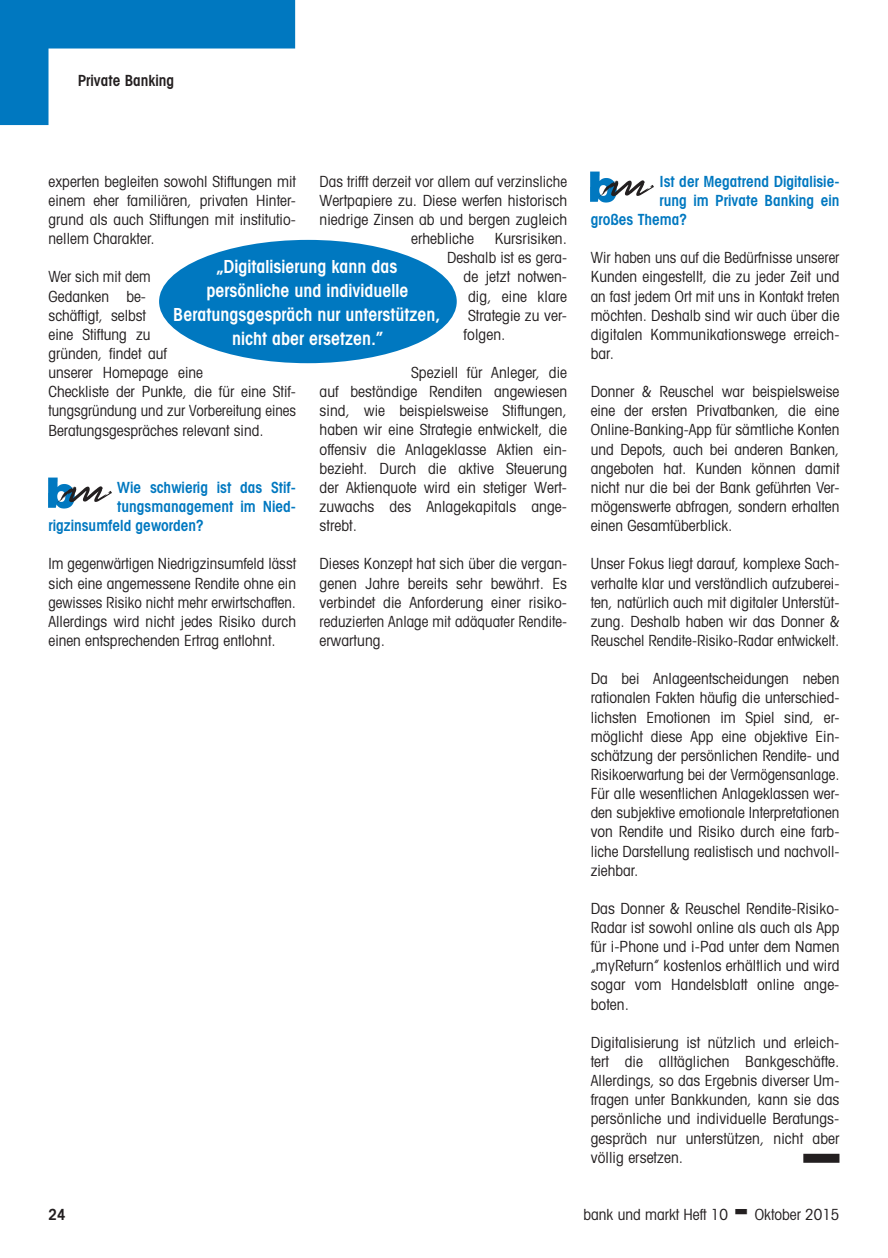
<style>
.page{position:relative;width:888px;height:1258px;background:#fff}
.page>*{position:absolute;margin:0;border:0;box-sizing:border-box;transform-origin:0 0}
.t1{font:600 condensed 18px/24px "Avant Garde";color:#fff;text-align:center}
.t2{font:condensed 15.3px/19.2px "Avant Garde";letter-spacing:.005em;color:#231f20;text-align:justify}
.t3{font:condensed 15.3px/19.2px "Avant Garde";letter-spacing:.005em;color:#231f20;scale:.96 1}
.t4{font:600 condensed 15.3px "Avant Garde";color:#0078c0}
.t5{font:600 condensed 15.3px "Avant Garde";color:#231f20}
</style>
<div class="page">
<img style="left:49px;top:477px;width:24px;height:32px">
<img style="left:56px;top:485px;width:56px;height:19px">
<div style="left:803px;top:1154px;width:36px;height:9px;background:#231f20"></div>
<img style="left:591px;top:171px;width:24px;height:31px">
<img style="left:598px;top:179px;width:56px;height:19px">
<div style="left:159px;top:240px;width:298px;height:123px;background:#0078c0;border-radius:50%"></div>
<svg style="left:0;top:0;width:295px;height:125px"></svg>
<p class="t5" style="left:78px;top:71px;width:98px">Private Banking</p>
<p class="t2" style="left:49px;top:171px;width:249px">experten begleiten sowohl Stiftungen mit einem eher familiären, privaten Hinter&shy;grund als auch Stiftungen mit institutio&shy;nellem Charakter.</p>
<p class="t3" style="left:49px;top:267px;width:259px">Wer sich mit dem<br>Gedanken be-<br>schäftigt, selbst<br>eine Stiftung zu<br>gründen, findet auf<br>unserer Homepage eine<br>Checkliste der Punkte, die für eine Stif&shy;tungsgründung und zur Vorbereitung eines<br>Beratungsgespräches relevant sind.</p>
<p class="t2" style="left:320px;top:171px;width:249px;text-align:center">Das trifft derzeit vor allem auf verzinsliche Wertpapiere zu. Diese werfen historisch niedrige Zinsen ab und bergen zugleich erhebliche</p>
<p class="t2" style="left:495px;top:229px;width:74px">Kursrisiken.</p>
<p class="t2" style="left:447px;top:248px;width:122px">Deshalb ist es gera-</p>
<p class="t2" style="left:464px;top:267px;width:105px">de jetzt notwen-</p>
<p class="t2" style="left:468px;top:286px;width:101px">dig, eine klare</p>
<p class="t2" style="left:468px;top:305px;width:101px">Strategie zu ver-</p>
<p class="t2" style="left:464px;top:324px;width:43px">folgen.</p>
<p class="t2" style="left:320px;top:363px;width:249px;text-indent:91px">Speziell für Anleger, die auf beständige Renditen angewiesen sind, wie beispielsweise Stiftungen, haben wir eine Strategie entwickelt, die offensiv die Anlageklasse Aktien ein&shy;bezieht. Durch die aktive Steuerung der Aktienquote wird ein stetiger Wert&shy;zuwachs des Anlagekapitals ange&shy;strebt.</p>
<p class="t2" style="left:320px;top:554px;width:249px">Dieses Konzept hat sich über die vergan&shy;genen Jahre bereits sehr bewährt. Es verbindet die Anforderung einer risiko&shy;reduzierten Anlage mit adäquater Rendite&shy;erwartung.</p>
<p class="t1" style="left:173px;top:254px;width:269px">„Digitalisierung kann das persönliche und individuelle<br>Beratungsgespräch nur unterstützen, nicht aber ersetzen.”</p>
<p class="t4" style="left:117px;top:478px;width:180px">Wie schwierig ist das Stif-</p>
<p class="t4" style="left:117px;top:497px;width:180px">tungsmanagement im Nied-</p>
<p class="t4" style="left:49px;top:516px;width:157px">rigzinsumfeld geworden?</p>
<p class="t2" style="left:49px;top:554px;width:249px">Im gegenwärtigen Niedrigzinsumfeld lässt sich eine angemessene Rendite ohne ein gewisses Risiko nicht mehr erwirtschaften.<br>Allerdings wird nicht jedes Risiko durch einen entsprechenden Ertrag entlohnt.</p>
<p class="t4" style="left:659px;top:172px;width:182px">Ist der Megatrend Digitalisie-</p>
<p class="t4" style="left:659px;top:191px;width:182px">rung im Private Banking ein</p>
<p class="t4" style="left:591px;top:210px;width:98px">großes Thema?</p>
<p class="t3" style="left:591px;top:248px;width:261px;text-align:justify">Wir haben uns auf die Bedürfnisse unserer Kunden eingestellt, die zu jeder Zeit und an fast jedem Ort mit uns in Kontakt treten möchten. Deshalb sind wir auch über die digitalen Kommunikationswege erreich&shy;bar.</p>
<p class="t2" style="left:591px;top:382px;width:250px">Donner &amp; Reuschel war beispielsweise eine der ersten Privatbanken, die eine Online-Banking-App für sämtliche Konten und Depots, auch bei anderen Banken, angeboten hat. Kunden können damit nicht nur die bei der Bank geführten Ver&shy;mögenswerte abfragen, sondern erhalten einen Gesamtüberblick.</p>
<p class="t2" style="left:591px;top:554px;width:250px">Unser Fokus liegt darauf, komplexe Sach&shy;verhalte klar und verständlich aufzuberei&shy;ten, natürlich auch mit digitaler Unterstüt&shy;zung. Deshalb haben wir das Donner &amp; Reuschel Rendite-Risiko-Radar entwickelt.</p>
<p class="t2" style="left:591px;top:669px;width:250px">Da bei Anlageentscheidungen neben rationalen Fakten häufig die unterschied&shy;lichsten Emotionen im Spiel sind, er&shy;möglicht diese App eine objektive Ein&shy;schätzung der persönlichen Rendite- und Risikoerwartung bei der Vermögensanlage.<br>Für alle wesentlichen Anlageklassen wer&shy;den subjektive emotionale Interpretationen von Rendite und Risiko durch eine farb&shy;liche Darstellung realistisch und nachvoll&shy;ziehbar.</p>
<p class="t2" style="left:591px;top:898px;width:250px">Das Donner &amp; Reuschel Rendite-Risiko-Radar ist sowohl online als auch als App für i-Phone und i-Pad unter dem Namen „myReturn” kostenlos erhältlich und wird sogar vom Handelsblatt online ange&shy;boten.</p>
<p class="t2" style="left:591px;top:1032px;width:250px">Digitalisierung ist nützlich und erleich&shy;tert die alltäglichen Bankgeschäfte.<br>Allerdings, so das Ergebnis diverser Um&shy;fragen unter Bankkunden, kann sie das persönliche und individuelle Beratungs&shy;gespräch nur unterstützen, nicht aber völlig ersetzen.</p>
<p class="t5" style="left:49px;top:1205px;width:19px">24</p>
<p class="t2" style="left:584px;top:1204px;width:146px">bank und markt Heft 10</p>
<p class="t2" style="left:755px;top:1204px;width:86px">Oktober 2015</p>
</div>
